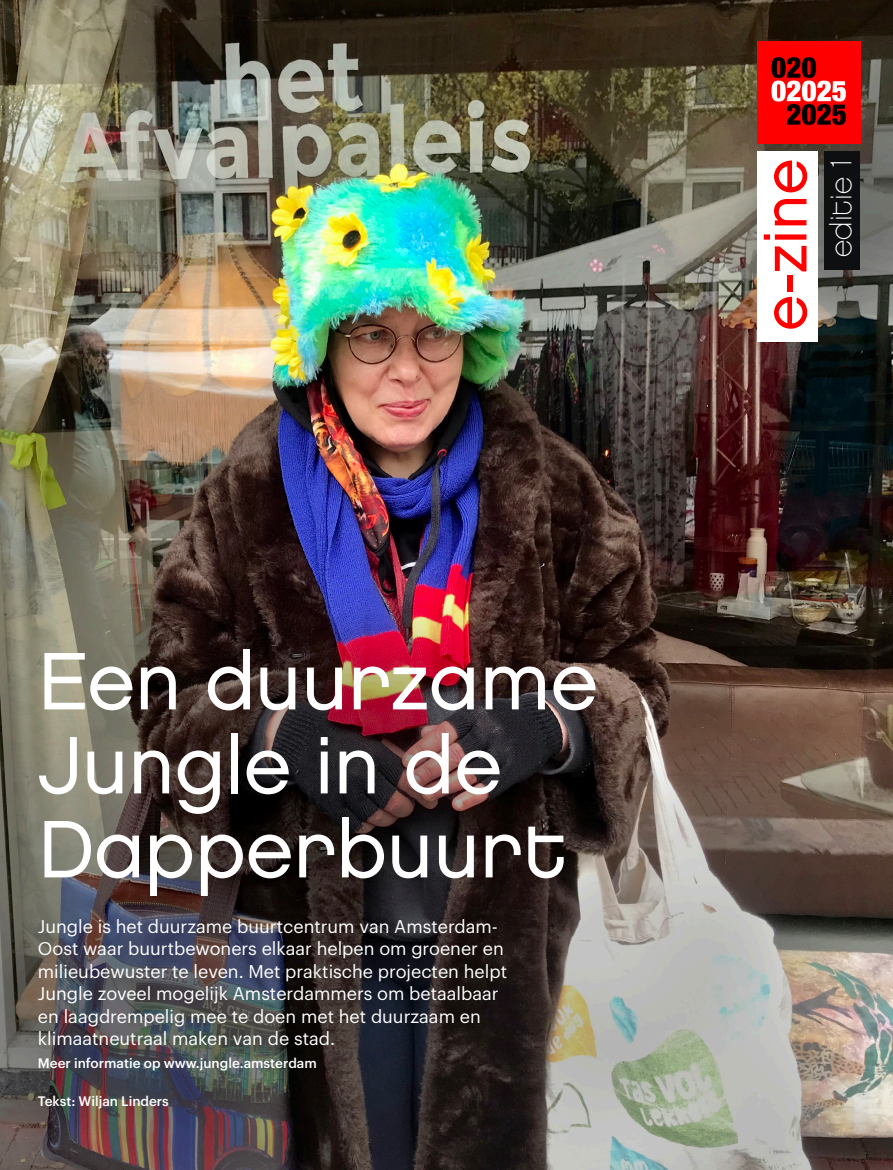
<style>
.page{position:relative;width:893px;height:1170px;background:#fff}
.page>*{position:absolute;margin:0;border:0;box-sizing:border-box;transform-origin:0 0}
.t1{font:81.15px/84px "Chalet London Nineteen Eighty";color:#fff}
.t2{font:61.5px "Chalet London Nineteen Eighty";color:#f00}
.t3{font:30px "Chalet Paris Nineteen Eighty";color:#fff}
.t4{font:18px/22.5px "Graphik";color:#fff}
.t5{font:500 13.5px "Graphik";color:#fff}
</style>
<div class="page">
<img style="left:0;top:0;width:893px;height:1170px">
<img style="left:758px;top:42px;width:102px;height:102px">
<div style="left:758px;top:152px;width:60px;height:190px;background:#fff"></div>
<div style="left:824px;top:152px;width:36px;height:118px;background:#0e0f10"></div>
<p class="t1" style="left:38px;top:639px;width:562px">Een duurzame<br>Jungle in de<br>Dapperbuurt</p>
<p class="t4" style="left:38px;top:913px;width:471px">Jungle is het duurzame buurtcentrum van Amsterdam-Oost waar buurtbewoners elkaar helpen om groener en milieubewuster te leven. Met praktische projecten helpt Jungle zoveel mogelijk Amsterdammers om betaalbaar en laagdrempelig mee te doen met het duurzaam en klimaatneutraal maken van de stad.</p>
<p class="t5" style="left:38px;top:1052px;width:280px">Meer informatie op www.jungle.amsterdam</p>
<p class="t5" style="left:38px;top:1091px;width:133px">Tekst: Wiljan Linders</p>
<p class="t2" style="left:747px;top:331px;width:174px;rotate:-90deg">e-zine</p>
<p class="t3" style="left:824px;top:257px;width:100px;rotate:-90deg">editie 1</p>
</div>
